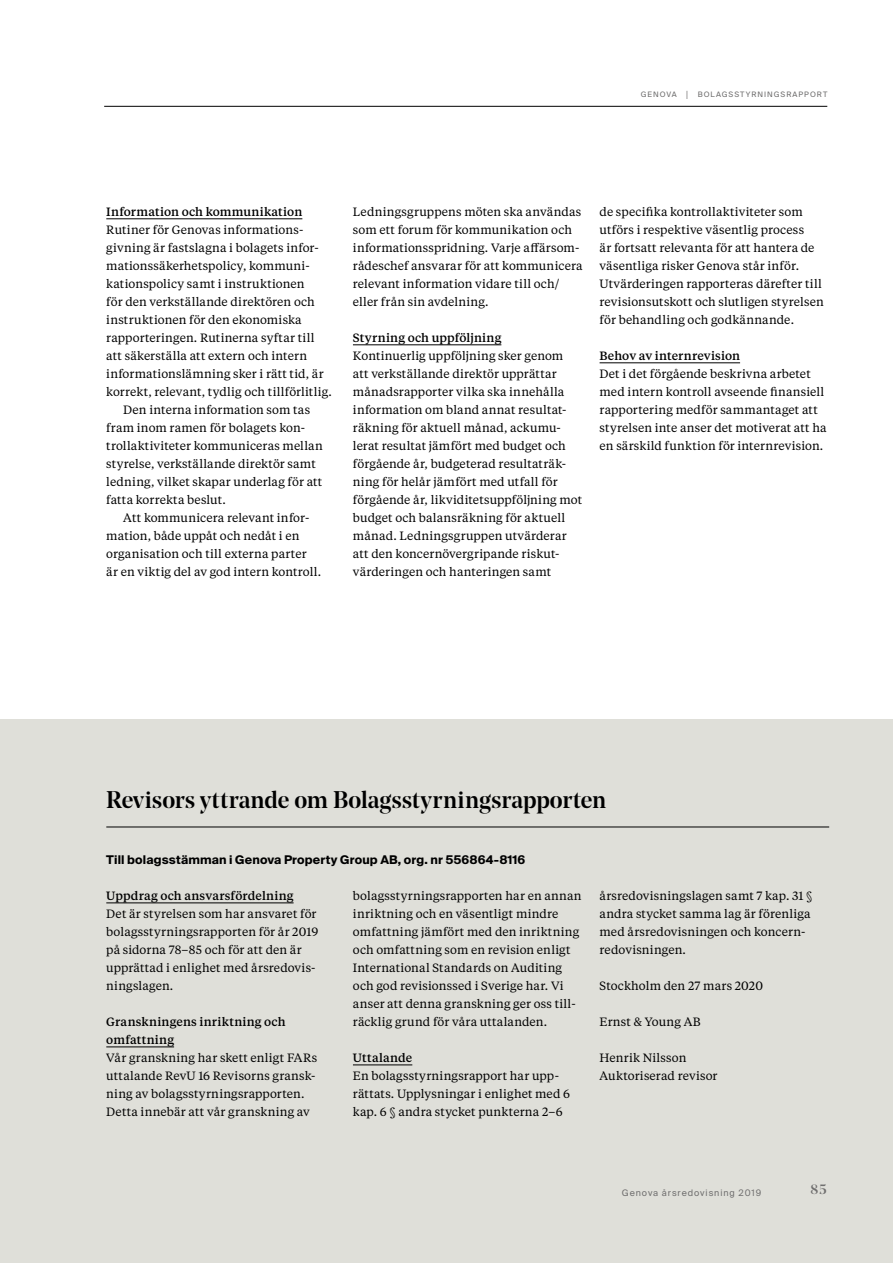
<style>
.page{position:relative;width:893px;height:1263px;background:#fff}
.page>*{position:absolute;margin:0;border:0;box-sizing:border-box;transform-origin:0 0}
.t1{font:500 24px "Noe Display";color:#000}
.t2{font:500 13.5px "Noe Display";color:#706f6f}
.t3{font:12px/18px "Tiempos Text";letter-spacing:.015em;color:#000}
.t4{font:500 12px/18px "Tiempos Text";letter-spacing:.015em;color:#000}
.t5{font:700 12px "Suisse Intl";letter-spacing:.015em;color:#000}
.t6{font:9px "Suisse Intl";letter-spacing:.1em;color:#706f6f}
.t7{font:7.5px "Suisse Intl";letter-spacing:.13em;color:#706f6f}
.s1{font-size:11.25px}
</style>
<div class="page">
<div style="left:0;top:719px;width:893px;height:544px;background:#dfdfd9"></div>
<hr style="left:106px;top:219px;width:196px;height:1px;background:#000">
<hr style="left:353px;top:345px;width:148px;height:1px;background:#000">
<hr style="left:600px;top:363px;width:140px;height:1px;background:#000">
<hr style="left:104px;top:106px;width:723px;height:1px;background:#000">
<hr style="left:106px;top:903px;width:188px;height:1px;background:#000">
<hr style="left:106px;top:1047px;width:68px;height:1px;background:#000">
<hr style="left:353px;top:1065px;width:59px;height:1px;background:#000">
<hr style="left:106px;top:827px;width:723px;height:1px;background:#000">
<p class="t7" style="left:641px;top:90px;width:49px">GENOVA <span class="s1">|</span></p>
<p class="t7" style="left:698px;top:90px;width:131px">BOLAGSSTYRNINGSRAPPORT</p>
<p class="t4" style="left:106px;top:202px;width:198px">Information och kommunikation</p>
<p class="t3" style="left:106px;top:220px;width:199px">Rutiner för Genovas informations-</p>
<p class="t3" style="left:106px;top:238px;width:214px">givning är fastslagna i bolagets infor-</p>
<p class="t3" style="left:106px;top:256px;width:205px">mationssäkerhetspolicy, kommuni-</p>
<p class="t3" style="left:106px;top:274px;width:200px">kationspolicy samt i instruktionen</p>
<p class="t3" style="left:106px;top:292px;width:210px">för den verkställande direktören och</p>
<p class="t3" style="left:106px;top:310px;width:197px">instruktionen för den ekonomiska</p>
<p class="t3" style="left:106px;top:328px;width:210px">rapporteringen. Rutinerna syftar till</p>
<p class="t3" style="left:106px;top:346px;width:202px">att säkerställa att extern och intern</p>
<p class="t3" style="left:106px;top:364px;width:219px">informationslämning sker i rätt tid, är</p>
<p class="t3" style="left:106px;top:382px;width:227px">korrekt, relevant, tydlig och tillförlitlig.</p>
<p class="t3" style="left:123px;top:400px;width:188px">Den interna information som tas</p>
<p class="t3" style="left:106px;top:418px;width:200px">fram inom ramen för bolagets kon-</p>
<p class="t3" style="left:106px;top:436px;width:218px">trollaktiviteter kommuniceras mellan</p>
<p class="t3" style="left:106px;top:454px;width:211px">styrelse, verkställande direktör samt</p>
<p class="t3" style="left:106px;top:472px;width:218px">ledning, vilket skapar underlag för att</p>
<p class="t3" style="left:106px;top:490px;width:121px">fatta korrekta beslut.</p>
<p class="t3" style="left:123px;top:508px;width:188px">Att kommunicera relevant infor-</p>
<p class="t3" style="left:106px;top:526px;width:195px">mation, både uppåt och nedåt i en</p>
<p class="t3" style="left:106px;top:544px;width:202px">organisation och till externa parter</p>
<p class="t3" style="left:106px;top:562px;width:216px">är en viktig del av god intern kontroll.</p>
<p class="t3" style="left:353px;top:202px;width:231px">Ledningsgruppens möten ska användas som ett forum för kommunikation och informationsspridning. Varje affärsom&shy;rådeschef ansvarar för att kommunicera relevant information vidare till och/ eller från sin avdelning.</p>
<p class="t4" style="left:353px;top:328px;width:150px">Styrning och uppföljning</p>
<p class="t3" style="left:353px;top:346px;width:231px">Kontinuerlig uppföljning sker genom<br>att verkställande direktör upprättar månadsrapporter vilka ska innehålla information om bland annat resultat&shy;räkning för aktuell månad, ackumu&shy;lerat resultat jämfört med budget och förgående år, budgeterad resultaträk&shy;ning för helår jämfört med utfall för förgående år, likviditetsuppföljning mot budget och balansräkning för aktuell månad. Ledningsgruppen utvärderar att den koncernövergripande riskut&shy;värderingen och hanteringen samt</p>
<p class="t3" style="left:600px;top:202px;width:226px">de specifika kontrollaktiviteter som utförs i respektive väsentlig process<br>är fortsatt relevanta för att hantera de väsentliga risker Genova står inför.<br>Utvärderingen rapporteras därefter till revisionsutskott och slutligen styrelsen för behandling och godkännande.</p>
<p class="t4" style="left:600px;top:346px;width:142px">Behov av internrevision</p>
<p class="t3" style="left:600px;top:364px;width:229px">Det i det förgående beskrivna arbetet med intern kontroll avseende finansiell rapportering medför sammantaget att styrelsen inte anser det motiverat att ha en särskild funktion för internrevision.</p>
<h1 class="t1" style="left:106px;top:784px;width:501px">Revisors yttrande om Bolagsstyrningsrapporten</h1>
<p class="t5" style="left:106px;top:853px;width:421px">Till bolagsstämman i Genova Property Group AB, org. nr 556864-8116</p>
<p class="t4" style="left:106px;top:886px;width:189px">Uppdrag och ansvarsfördelning</p>
<p class="t3" style="left:106px;top:904px;width:213px">Det är styrelsen som har ansvaret för bolagsstyrningsrapporten för år 2019 på sidorna 78–85 och för att den är upprättad i enlighet med årsredovis&shy;ningslagen.</p>
<p class="t4" style="left:106px;top:1012px;width:181px">Granskningens inriktning och omfattning</p>
<p class="t3" style="left:106px;top:1048px;width:212px">Vår granskning har skett enligt FARs uttalande RevU 16 Revisorns gransk&shy;ning av bolagsstyrningsrapporten.<br>Detta innebär att vår granskning av</p>
<p class="t3" style="left:353px;top:886px;width:230px">bolagsstyrningsrapporten har en annan inriktning och en väsentligt mindre omfattning jämfört med den inriktning och omfattning som en revision enligt International Standards on Auditing och god revisionssed i Sverige har. Vi anser att denna granskning ger oss till&shy;räcklig grund för våra uttalanden.</p>
<p class="t4" style="left:353px;top:1048px;width:61px">Uttalande</p>
<p class="t3" style="left:353px;top:1066px;width:219px">En bolagsstyrningsrapport har upp&shy;rättats. Upplysningar i enlighet med 6 kap. 6 § andra stycket punkterna 2–6</p>
<p class="t3" style="left:600px;top:886px;width:214px">årsredovisningslagen samt 7 kap. 31 § andra stycket samma lag är förenliga med årsredovisningen och koncern&shy;redovisningen.</p>
<p class="t3" style="left:600px;top:976px;width:165px">Stockholm den 27 mars 2020</p>
<p class="t3" style="left:600px;top:1012px;width:103px">Ernst &amp; Young AB</p>
<p class="t3" style="left:600px;top:1048px;width:119px">Henrik Nilsson<br>Auktoriserad revisor</p>
<p class="t6" style="left:622px;top:1187px;width:141px">Genova årsredovisning 2019</p>
<p class="t2" style="left:810px;top:1180px;width:18px">85</p>
</div>
